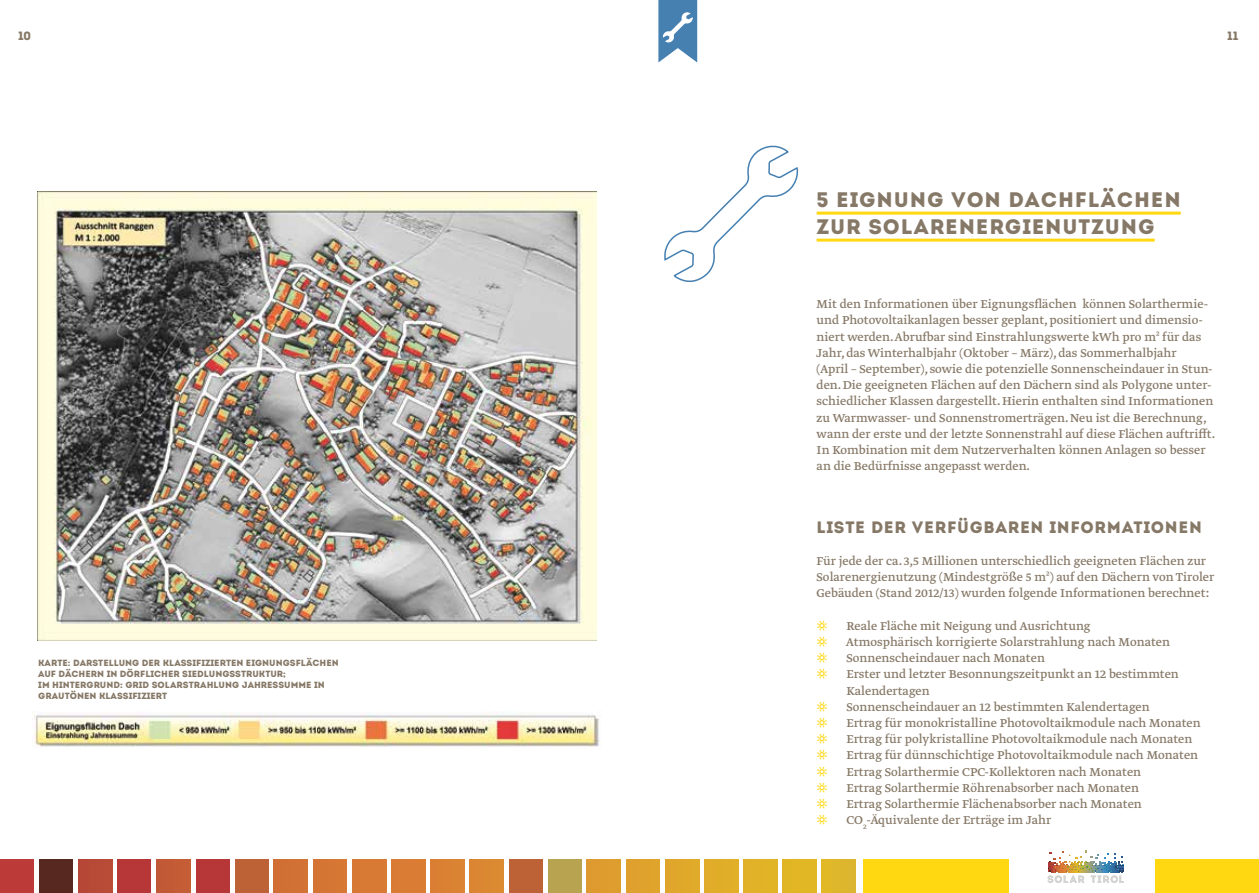
<style>
.page{position:relative;width:1259px;height:893px;background:#fff}
.page>*{position:absolute;margin:0;border:0;box-sizing:border-box;transform-origin:0 0}
.t1{font:21px/27px "Intro";letter-spacing:.04em;color:#867866}
.t2{font:16.5px "Intro";letter-spacing:.04em;color:#867866}
.t3{font:13.5px/16.2px "Greta Text";color:#867866}
.t4{font:13.5px "Greta Text";color:#ffd812}
.t5{font:12px "Intro";color:#867866}
.t6{font:9px/10.8px "Intro";color:#867866}
</style>
<div class="page">
<div style="left:1155px;top:859px;width:104px;height:34px;background:#ffd812"></div>
<svg style="left:1047px;top:851px;width:76px;height:32px"></svg>
<div style="left:863px;top:859px;width:146px;height:34px;background:#ffd812"></div>
<div style="left:0;top:859px;width:34px;height:34px;background:#bc3b39"></div>
<div style="left:39px;top:859px;width:34px;height:34px;background:#57281f"></div>
<div style="left:78px;top:859px;width:34px;height:34px;background:#b74937"></div>
<div style="left:117px;top:859px;width:34px;height:34px;background:#b73739"></div>
<div style="left:156px;top:859px;width:34px;height:34px;background:#c25a36"></div>
<div style="left:196px;top:859px;width:33px;height:34px;background:#b73739"></div>
<div style="left:235px;top:859px;width:34px;height:34px;background:#bc6236"></div>
<div style="left:274px;top:859px;width:34px;height:34px;background:#d27135"></div>
<div style="left:313px;top:859px;width:34px;height:34px;background:#d57634"></div>
<div style="left:352px;top:859px;width:34px;height:34px;background:#d87a34"></div>
<div style="left:391px;top:859px;width:34px;height:34px;background:#da7c33"></div>
<div style="left:430px;top:859px;width:34px;height:34px;background:#da8133"></div>
<div style="left:469px;top:859px;width:34px;height:34px;background:#db8832"></div>
<div style="left:509px;top:859px;width:33px;height:34px;background:#bc6236"></div>
<div style="left:548px;top:859px;width:34px;height:34px;background:#b7a350"></div>
<div style="left:587px;top:859px;width:34px;height:34px;background:#de9c2e"></div>
<div style="left:626px;top:859px;width:34px;height:34px;background:#dfa22c"></div>
<div style="left:665px;top:859px;width:34px;height:34px;background:#e0a82b"></div>
<div style="left:704px;top:859px;width:34px;height:34px;background:#e0ad29"></div>
<div style="left:743px;top:859px;width:34px;height:34px;background:#e1b227"></div>
<div style="left:782px;top:859px;width:34px;height:34px;background:#e2b625"></div>
<div style="left:822px;top:859px;width:33px;height:34px;background:#dfb72a"></div>
<hr style="left:816px;top:212px;width:364px;height:3px;background:#ffd812">
<hr style="left:816px;top:239px;width:338px;height:3px;background:#ffd812">
<svg style="left:658px;top:0;width:39px;height:63px"></svg>
<svg style="left:664px;top:145px;width:134px;height:137px"></svg>
<img style="left:38px;top:191px;width:558px;height:450px">
<img style="left:34px;top:712px;width:566px;height:35px">
<p class="t5" style="left:18px;top:28px;width:15px">10</p>
<p class="t5" style="left:1227px;top:28px;width:12px">11</p>
<h1 class="t1" style="left:816px;top:186px;width:366px">5 EIGNUNG VON DACHFLÄCHEN<br>ZUR SOLARENERGIENUTZUNG</h1>
<p class="t6" style="left:38px;top:658px;width:302px">KARTE: DARSTELLUNG DER KLASSIFIZIERTEN EIGNUNGSFLÄCHEN AUF DÄCHERN IN DÖRFLICHER SIEDLUNGSSTRUKTUR;<br>IM HINTERGRUND: GRID SOLARSTRAHLUNG JAHRESSUMME IN GRAUTÖNEN KLASSIFIZIERT</p>
<p class="t3" style="left:816px;top:297px;width:400px">Mit den Informationen über Eignungsflächen können Solarthermie&shy;und Photovoltaikanlagen besser geplant, positioniert und dimensio&shy;niert werden. Abrufbar sind Einstrahlungswerte kWh pro m² für das Jahr, das Winterhalbjahr (Oktober – März), das Sommerhalbjahr<br>(April – September), sowie die potenzielle Sonnenscheindauer in Stun&shy;den. Die geeigneten Flächen auf den Dächern sind als Polygone unter&shy;schiedlicher Klassen dargestellt. Hierin enthalten sind Informationen zu Warmwasser- und Sonnenstromerträgen. Neu ist die Berechnung, wann der erste und der letzte Sonnenstrahl auf diese Flächen auftrifft.<br>In Kombination mit dem Nutzerverhalten können Anlagen so besser an die Bedürfnisse angepasst werden.</p>
<p class="t2" style="left:816px;top:517px;width:387px">LISTE DER VERFÜGBAREN INFORMATIONEN</p>
<p class="t3" style="left:816px;top:553px;width:399px">Für jede der ca. 3,5 Millionen unterschiedlich geeigneten Flächen zur<br>Solarenergienutzung (Mindestgröße 5 m²) auf den Dächern von Tiroler<br>Gebäuden (Stand 2012/13) wurden folgende Informationen berechnet:</p>
<p class="t4" style="left:816px;top:618px;width:13px">☼</p>
<p class="t3" style="left:846px;top:618px;width:246px">Reale Fläche mit Neigung und Ausrichtung</p>
<p class="t4" style="left:816px;top:634px;width:13px">☼</p>
<p class="t3" style="left:846px;top:634px;width:326px">Atmosphärisch korrigierte Solarstrahlung nach Monaten</p>
<p class="t4" style="left:816px;top:650px;width:13px">☼</p>
<p class="t3" style="left:846px;top:651px;width:200px">Sonnenscheindauer nach Monaten</p>
<p class="t4" style="left:816px;top:666px;width:13px">☼</p>
<p class="t3" style="left:846px;top:667px;width:334px">Erster und letzter Besonnungszeitpunkt an 12 bestimmten<br>Kalendertagen</p>
<p class="t4" style="left:816px;top:699px;width:13px">☼</p>
<p class="t3" style="left:846px;top:699px;width:305px">Sonnenscheindauer an 12 bestimmten Kalendertagen</p>
<p class="t4" style="left:816px;top:715px;width:13px">☼</p>
<p class="t3" style="left:846px;top:715px;width:356px">Ertrag für monokristalline Photovoltaikmodule nach Monaten</p>
<p class="t4" style="left:816px;top:731px;width:13px">☼</p>
<p class="t3" style="left:846px;top:732px;width:347px">Ertrag für polykristalline Photovoltaikmodule nach Monaten</p>
<p class="t4" style="left:816px;top:747px;width:13px">☼</p>
<p class="t3" style="left:846px;top:748px;width:353px">Ertrag für dünnschichtige Photovoltaikmodule nach Monaten</p>
<p class="t4" style="left:816px;top:764px;width:13px">☼</p>
<p class="t3" style="left:846px;top:764px;width:296px">Ertrag Solarthermie CPC-Kollektoren nach Monaten</p>
<p class="t4" style="left:816px;top:780px;width:13px">☼</p>
<p class="t3" style="left:846px;top:780px;width:294px">Ertrag Solarthermie Röhrenabsorber nach Monaten</p>
<p class="t4" style="left:816px;top:796px;width:13px">☼</p>
<p class="t3" style="left:846px;top:796px;width:297px">Ertrag Solarthermie Flächenabsorber nach Monaten</p>
<p class="t4" style="left:816px;top:812px;width:13px">☼</p>
<p class="t3" style="left:846px;top:813px;width:206px">CO<sub>2</sub>-Äquivalente der Erträge im Jahr</p>
</div>
